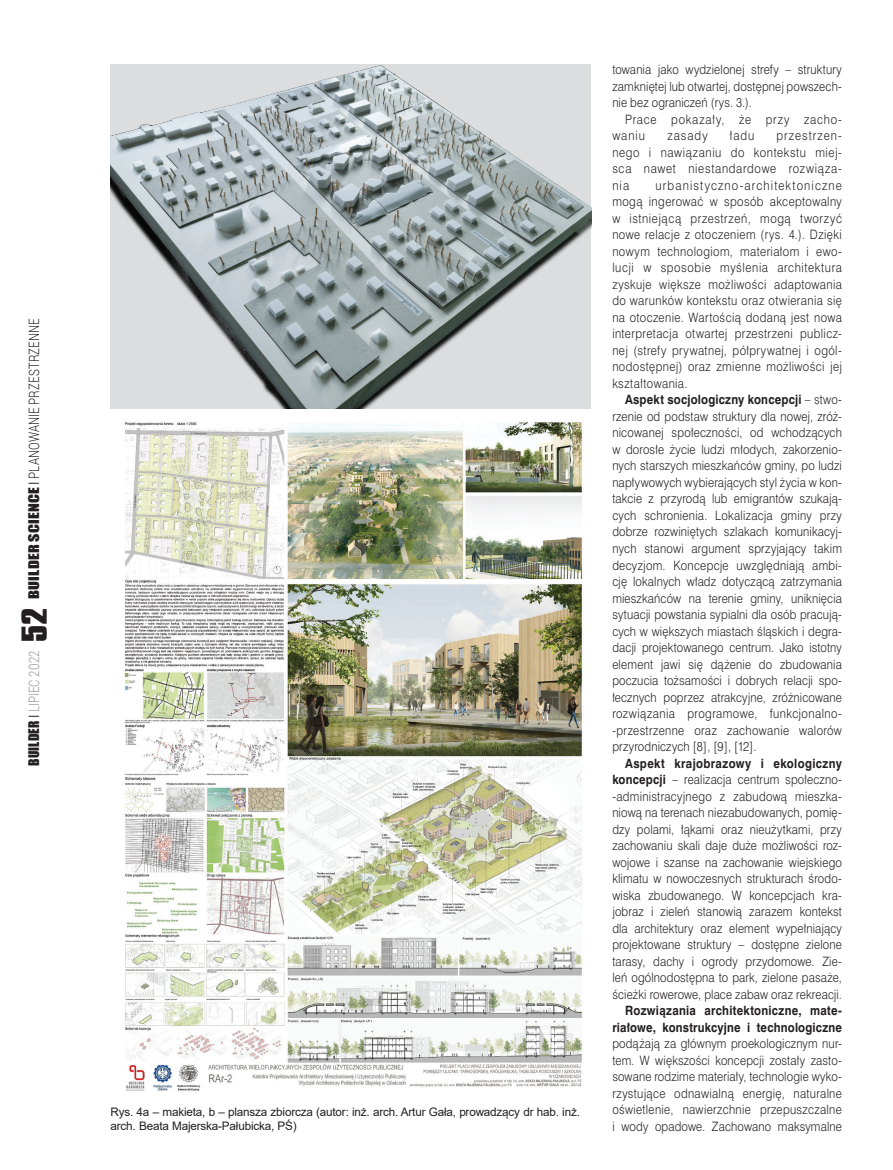
<style>
.page{position:relative;width:893px;height:1170px;background:#fff}
.page>*{position:absolute;margin:0;border:0;box-sizing:border-box;transform-origin:0 0}
.t1{font:300 14.25px "Roboto";letter-spacing:.005em;color:#231f20;scale:.8 1}
.t2{font:300 14.25px "Roboto";color:#939598;scale:.8 1}
.tekst_swiss{font:12px/16.5px "Swis 721 Lt PL";letter-spacing:.03em;color:#231f20;text-align:justify;scale:.89 1}
.tekst_swiss-2{font:12px/16.5px "Swis 721 Lt PL";letter-spacing:.075em;color:#231f20;scale:.89 1}
.Fot_podpis{font:11.7px/13.5px "Arial";letter-spacing:-.015em;color:#231f20}
.s1{font-family:"Impact";font-weight:400;font-size:13.5px}
.s2{font-family:"Swis 721 Lt PL";font-weight:400;font-size:13.5px}
.s3{font-family:"Impact";font-weight:400;font-size:13.5px;color:#231f20}
.s4{font-family:"Swis 721 Lt PL";font-weight:400;font-size:13.5px;color:#231f20}
.s5{font-family:"Compacta PL";font-weight:700;font-size:30px;color:#231f20}
.s6{font-family:"Swis 721 PL";font-weight:700}
</style>
<div class="page">
<img style="left:111px;top:64px;width:480px;height:344px">
<img style="left:124px;top:422px;width:458px;height:669px">
<p class="t1" style="left:24px;top:599px;width:352px;rotate:-90deg"><span class="s1">BUILDER SCIENCE</span> <span class="s2">I</span> PLANOWANIE PRZESTRZENNE</p>
<p class="t2" style="left:24px;top:765px;width:199px;rotate:-90deg"><span class="s3">BUILDER</span> <span class="s4">I</span> LIPIEC 2022 <span class="s5">52</span></p>
<p class="Fot_podpis" style="left:111px;top:1105px;width:471px">Rys. 4a – makieta, b – plansza zbiorcza (autor: inż. arch. Artur Gała, prowadzący dr hab. inż. arch. Beata Majerska-Pałubicka, PŚ)</p>
<p class="tekst_swiss" style="left:612px;top:61px;width:259px">towania jako wydzielonej strefy – struktury zamkniętej lub otwartej, dostępnej powszech&shy;nie bez ograniczeń (rys. 3.).</p>
<p class="tekst_swiss-2" style="left:612px;top:111px;width:259px;text-indent:13px">Prace pokazały, że przy zacho&shy;waniu</p>
<p class="tekst_swiss" style="left:667px;top:127px;width:47px">zasady</p>
<p class="tekst_swiss" style="left:730px;top:127px;width:29px">ładu</p>
<p class="tekst_swiss" style="left:612px;top:127px;width:259px;text-indent:164px">przestrzen&shy;nego i nawiązaniu do kontekstu miej&shy;sca nawet niestandardowe rozwiąza&shy;nia</p>
<p class="tekst_swiss" style="left:612px;top:177px;width:259px;text-indent:43px">urbanistyczno-architektoniczne mogą ingerować w sposób akceptowalny w istniejącą przestrzeń, mogą tworzyć nowe relacje z otoczeniem (rys. 4.). Dzięki nowym technologiom, materiałom i ewo&shy;lucji w sposobie myślenia architektura zyskuje większe możliwości adaptowania do warunków kontekstu oraz otwierania się na otoczenie. Wartością dodaną jest nowa interpretacja otwartej przestrzeni publicz&shy;nej (strefy prywatnej, półprywatnej i ogól&shy;nodostępnej) oraz zmienne możliwości jej kształtowania.</p>
<p class="tekst_swiss" style="left:612px;top:391px;width:259px;text-indent:13px"><span class="s6">Aspekt socjologiczny koncepcji</span> – stwo&shy;rzenie od podstaw struktury dla nowej, zróż&shy;nicowanej społeczności, od wchodzących w dorosłe życie ludzi młodych, zakorzenio&shy;nych starszych mieszkańców gminy, po ludzi napływowych wybierających styl życia w kon&shy;takcie z przyrodą lub emigrantów szukają&shy;cych schronienia. Lokalizacja gminy przy dobrze rozwiniętych szlakach komunikacyj&shy;nych stanowi argument sprzyjający takim decyzjom. Koncepcje uwzględniają ambi&shy;cję lokalnych władz dotyczącą zatrzymania mieszkańców na terenie gminy, uniknięcia sytuacji powstania sypialni dla osób pracują&shy;cych w większych miastach śląskich i degra&shy;dacji projektowanego centrum. Jako istotny element jawi się dążenie do zbudowania poczucia tożsamości i dobrych relacji spo&shy;łecznych poprzez atrakcyjne, zróżnicowane rozwiązania programowe, funkcjonalno--przestrzenne oraz zachowanie walorów przyrodniczych [8], [9], [12].</p>
<p class="tekst_swiss" style="left:612px;top:754px;width:259px;text-indent:13px"><span class="s6">Aspekt krajobrazowy i ekologiczny koncepcji</span> – realizacja centrum społeczno--administracyjnego z zabudową mieszka&shy;niową na terenach niezabudowanych, pomię&shy;dzy polami, łąkami oraz nieużytkami, przy zachowaniu skali daje duże możliwości roz&shy;wojowe i szanse na zachowanie wiejskiego klimatu w nowoczesnych strukturach środo&shy;wiska zbudowanego. W koncepcjach kra&shy;jobraz i zieleń stanowią zarazem kontekst dla architektury oraz element wypełniający projektowane struktury – dostępne zielone tarasy, dachy i ogrody przydomowe. Zie&shy;leń ogólnodostępna to park, zielone pasaże, ścieżki rowerowe, place zabaw oraz rekreacji.</p>
<p class="tekst_swiss" style="left:612px;top:1002px;width:259px;text-indent:13px"><span class="s6">Rozwiązania architektoniczne, mate&shy;riałowe, konstrukcyjne i technologiczne </span>podążają za głównym proekologicznym nur&shy;tem. W większości koncepcji zostały zasto&shy;sowane rodzime materiały, technologie wyko&shy;rzystujące odnawialną energię, naturalne oświetlenie, nawierzchnie przepuszczalne i wody opadowe. Zachowano maksymalne</p>
</div>
